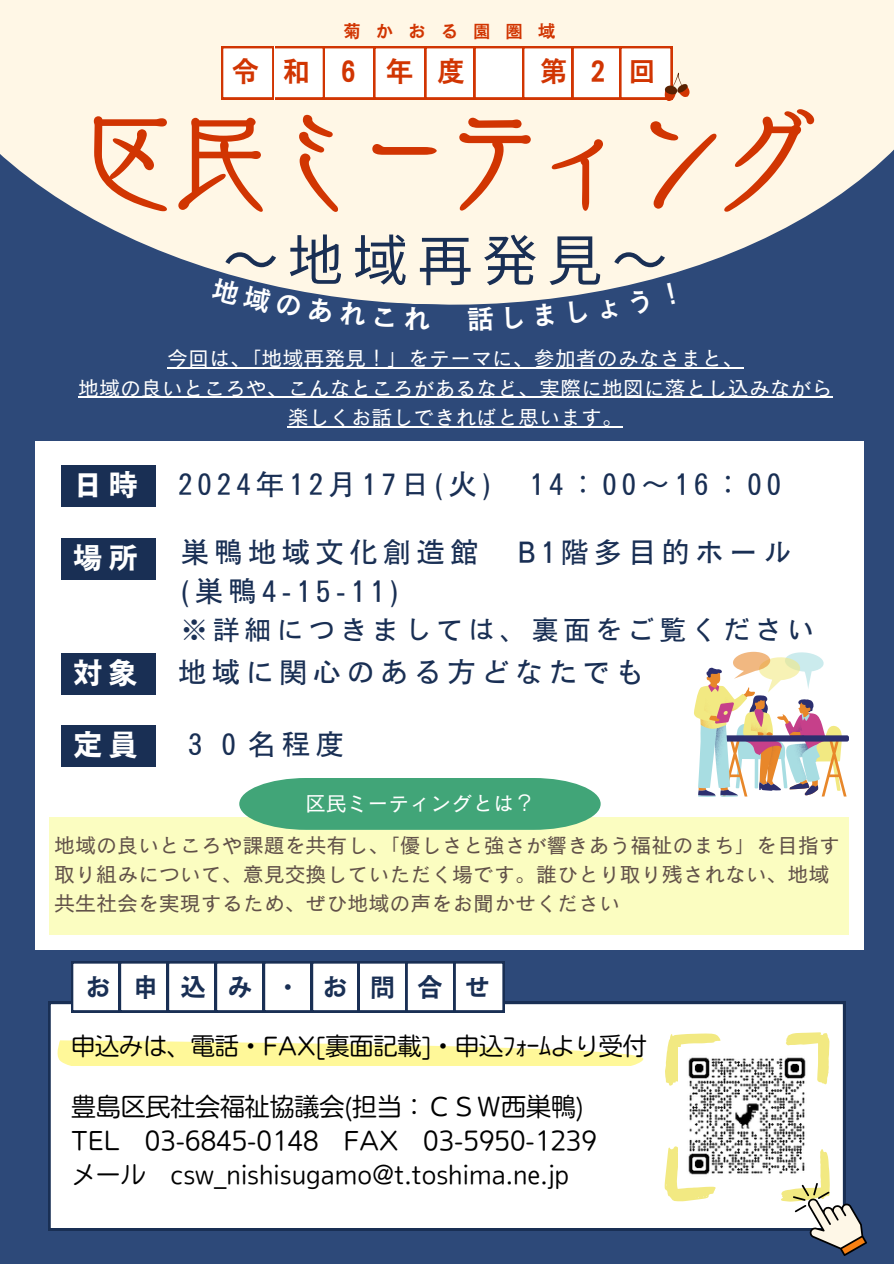
<style>
.page{position:relative;width:894px;height:1264px;background:#fff}
.page>*{position:absolute;margin:0;border:0;box-sizing:border-box;transform-origin:0 0}
.t1{font:110.85px "Canva Lyra Std DB";letter-spacing:-.18em;color:#d13502}
.t2{font:55.35px "Noto Sans CJ Ksc";letter-spacing:.17em;color:#192f54}
.t3{font:30px "Motoya Gothic Std W6";color:#fff}
.t4{font:28.5px "Motoya Gothic Std W3";letter-spacing:.18em;color:#192f54}
.t5{font:28.5px "Motoya Gothic Std W5";letter-spacing:.8em;color:#d13502}
.t6{font:27px "Motoya Gothic Std W3";letter-spacing:.18em;color:#192f54}
.t7{font:26.25px "Motoya Gothic Std W5";letter-spacing:.8em;color:#192f54}
.t8{font:24.9px/33.9px "Nud Motoya Maru Std W2 b";color:#000}
.t9{font:24px "Nud Motoya Maru Std W2 b";color:#000}
.t10{font:21px/29.2px "Canva Cezanne Pro N M";color:#615149}
.t11{font:21px/29.2px "Canva Cezanne Pro N M";color:#fff;text-align:center}
.t12{font:18px "Motoya Gothic Std W5";letter-spacing:.8em;color:#d13502}
</style>
<div class="page">
<div style="left:0;top:0;width:893px;height:1263px;background:#2d4979"></div>
<svg style="left:0;top:0;width:893px;height:305px;fill:#fff7e6"></svg>
<div style="left:35px;top:441px;width:828px;height:508px;background:#fff"></div>
<div style="left:48px;top:1001px;width:796px;height:229px;background:#fff"></div>
<svg style="left:221px;top:46px;width:468px;height:55px;background:#f7dfd6"></svg>
<svg style="left:71px;top:961px;width:433px;height:51px;background:#dce0e5"></svg>
<div style="left:721px;top:735px;width:127px;height:6px;background:#2c2f6f;border-radius:2px"></div>
<svg style="left:694px;top:651px;width:152px;height:146px"></svg>
<div style="left:50px;top:817px;width:798px;height:117px;background:#fbfdc1"></div>
<svg style="left:664px;top:1033px;width:56px;height:52px"></svg>
<svg style="left:785px;top:1032px;width:44px;height:52px"></svg>
<svg style="left:664px;top:1146px;width:51px;height:55px"></svg>
<img style="left:678px;top:1047px;width:137px;height:137px">
<svg style="left:780px;top:1148px;width:86px;height:107px"></svg>
<svg style="left:57px;top:1040px;width:586px;height:25px;background:#fff9ae"></svg>
<svg style="left:239px;top:778px;width:361px;height:51px;background:#4fab80"></svg>
<div style="left:61px;top:465px;width:95px;height:41px;background:#192f54"></div>
<div style="left:61px;top:538px;width:95px;height:41px;background:#192f54"></div>
<div style="left:61px;top:653px;width:95px;height:42px;background:#192f54"></div>
<div style="left:61px;top:725px;width:95px;height:41px;background:#192f54"></div>
<hr style="left:167px;top:367px;width:576px;height:1px;background:#fff">
<hr style="left:78px;top:397px;width:754px;height:1px;background:#fff">
<hr style="left:287px;top:426px;width:335px;height:1px;background:#fff">
<svg style="left:211px;top:276px;width:90px;height:29px"></svg>
<svg style="left:308px;top:296px;width:25px;height:9px"></svg>
<svg style="left:340px;top:301px;width:27px;height:4px"></svg>
<svg style="left:535px;top:303px;width:19px;height:2px"></svg>
<svg style="left:569px;top:299px;width:19px;height:6px"></svg>
<svg style="left:599px;top:298px;width:19px;height:7px"></svg>
<svg style="left:629px;top:288px;width:21px;height:17px"></svg>
<svg style="left:667px;top:283px;width:8px;height:21px"></svg>
<h6 class="t12" style="left:343px;top:22px;width:214px">菊かおる園圏域</h6>
<p class="t5" style="left:231px;top:57px;width:235px">令和６年度</p>
<p class="t5" style="left:539px;top:57px;width:118px">第2回</p>
<p class="t1" style="left:75px;top:107px;width:749px">区民ミーティング</p>
<h3 class="t2" style="left:223px;top:216px;width:441px">～地域再発見～</h3>
<p class="t11" style="left:78px;top:344px;width:755px">今回は、「地域再発見！」をテーマに、参加者のみなさまと、<br>地域の良いところや、こんなところがあるなど、実際に地図に落とし込みながら楽しくお話しできればと思います。</p>
<p class="t3" style="left:73px;top:469px;width:67px">日時</p>
<p class="t3" style="left:73px;top:542px;width:67px">場所</p>
<p class="t4" style="left:178px;top:469px;width:314px">2024年12月 17日 (火)</p>
<p class="t4" style="left:529px;top:469px;width:253px">14：00～ 16：00</p>
<p class="t4" style="left:181px;top:537px;width:299px">巣鴨地域文化創造館</p>
<p class="t4" style="left:517px;top:537px;width:275px">B1階多目的ホール</p>
<p class="t4" style="left:181px;top:577px;width:219px">(巣鴨4-15-11)</p>
<p class="t6" style="left:181px;top:616px;width:634px">※詳細につきましては、裏面をご覧ください</p>
<p class="t3" style="left:73px;top:658px;width:67px">対象</p>
<h3 class="t4" style="left:178px;top:658px;width:467px">地域に関心のある方どなたでも</h3>
<h3 class="t3" style="left:73px;top:729px;width:67px">定員</h3>
<h3 class="t4" style="left:181px;top:729px;width:165px">３０名程度</h3>
<h2 class="t11" style="left:304px;top:788px;width:232px">区民ミーティングとは？</h2>
<p class="t10" style="left:54px;top:830px;width:787px">地域の良いところや課題を共有し、「優しさと強さが響きあう福祉のまち」を目指す取り組みについて、意見交換していただく場です。誰ひとり取り残されない、地域共生社会を実現するため、ぜひ地域の声をお聞かせください</p>
<p class="t7" style="left:85px;top:973px;width:407px">お申込み・お問合せ</p>
<p class="t9" style="left:71px;top:1033px;width:576px">申込みは、電話・FAX[裏面記載]・申込ﾌｫｰﾑより受付</p>
<p class="t8" style="left:71px;top:1089px;width:527px">豊島区民社会福祉協議会(担当：ＣＳＷ西巣鴨)<br>TEL 03-6845-0148 FAX 03-5950-1239メール csw_nishisugamo@t.toshima.ne.jp</p>
</div>
